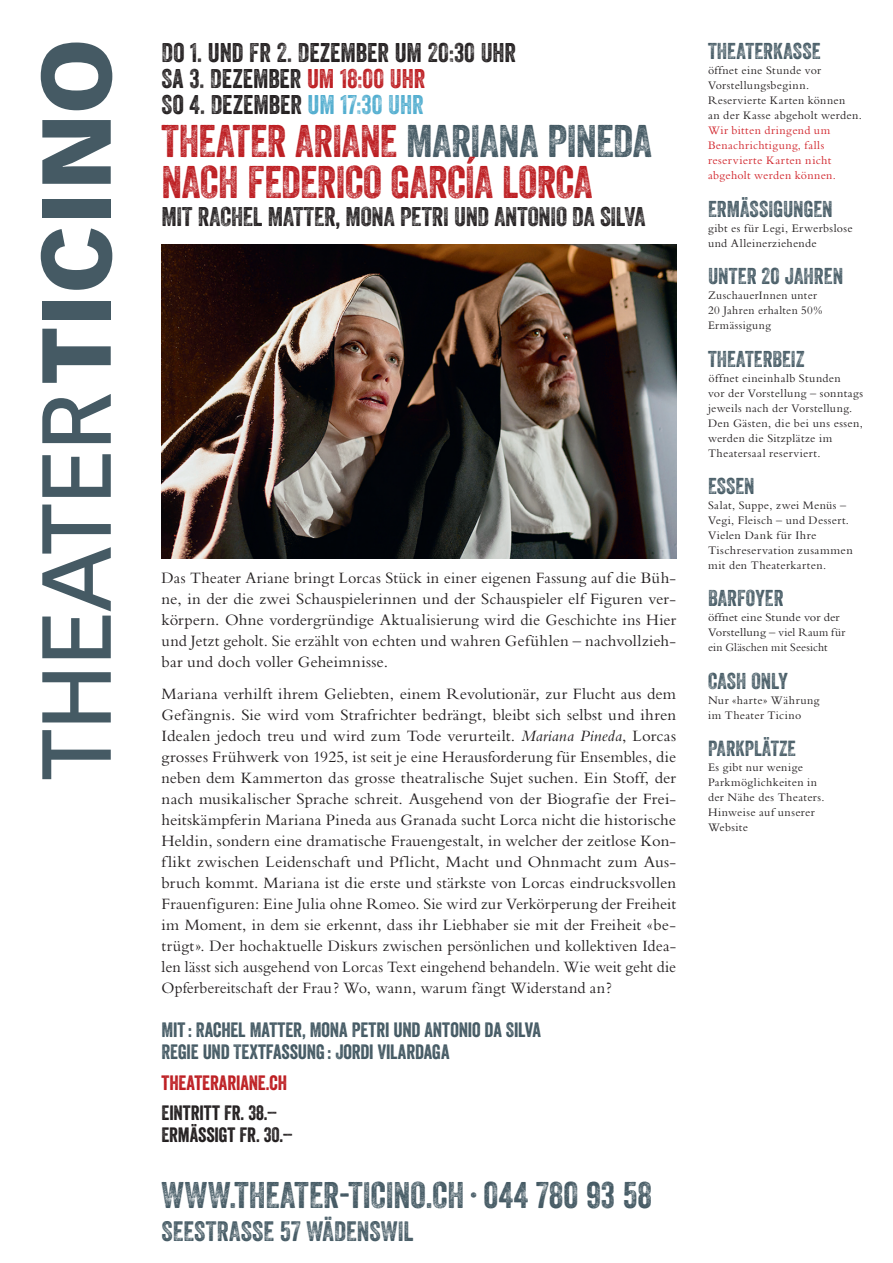
<style>
.page{position:relative;width:893px;height:1263px;background:#fff}
.page>*{position:absolute;margin:0;border:0;box-sizing:border-box;transform-origin:0 0}
.t1{font:44.4px/41.4px "Veneer Two";letter-spacing:-.01em;color:#bd1e22}
.t2{font:36px "Veneer Two";letter-spacing:.005em;color:#455a64}
.t3{font:27.15px "Veneer Two";letter-spacing:.005em;color:#455a64}
.t4{font:26.25px/26.2px "Veneer Two";letter-spacing:-.005em;color:#231f20}
.t5{font:22.2px "Veneer Two";color:#455a64}
.t6{font:21.15px "Veneer Two";color:#455a64}
.t7{font:20.1px/22.2px "Veneer";letter-spacing:-.01em;color:#455a64}
.t8{font:20.1px/22.2px "Veneer";letter-spacing:-.005em;color:#231f20}
.t9{font:20.1px "Veneer";letter-spacing:-.005em;color:#bd1e22}
.t10{font:16.5px/21px "Bembo";letter-spacing:.005em;color:#231f20;text-align:justify}
.t11{font:12px/15px "Bembo";letter-spacing:.03em;color:#231f20}
.t12{font:12px/15px "Bembo";letter-spacing:.03em;color:#d1232a}
.t13{font:12px/15px "Bembo";letter-spacing:.01em;color:#231f20;scale:1.04 1}
.s1{color:#bd1e22}
.s2{color:#51adcf}
.s3{color:#455a64}
.s4{font-style:italic}
</style>
<div class="page">
<img style="left:162px;top:244px;width:514px;height:314px">
<svg style="left:42px;top:730px;width:69px;height:49px"></svg>
<svg style="left:42px;top:672px;width:69px;height:50px"></svg>
<svg style="left:42px;top:504px;width:69px;height:154px"></svg>
<svg style="left:42px;top:454px;width:69px;height:43px"></svg>
<svg style="left:42px;top:394px;width:69px;height:49px"></svg>
<svg style="left:42px;top:329px;width:69px;height:54px"></svg>
<div style="left:42px;top:301px;width:69px;height:19px;background:#455a64"></div>
<svg style="left:41px;top:228px;width:71px;height:62px"></svg>
<div style="left:42px;top:199px;width:69px;height:19px;background:#455a64"></div>
<svg style="left:42px;top:120px;width:69px;height:64px"></svg>
<svg style="left:41px;top:43px;width:71px;height:67px"></svg>
<h3 class="t4" style="left:162px;top:39px;width:356px">DO 1. UND FR 2. DEZEMBER UM 20:30 UHR<br>SA 3. DEZEMBER <span class="s1">UM 18:00 UHR<br></span>SO 4. DEZEMBER <span class="s2">UM 17:30 UHR</span></h3>
<h1 class="t1" style="left:162px;top:120px;width:492px">THEATER ARIANE <span class="s3">MARIANA PINEDA<br></span>NACH FEDERICO GARCÍA LORCA</h1>
<h3 class="t4" style="left:162px;top:204px;width:485px">MIT RACHEL MATTER, MONA PETRI UND ANTONIO DA SILVA</h3>
<p class="t10" style="left:162px;top:567px;width:516px">Das Theater Ariane bringt Lorcas Stück in einer eigenen Fassung auf die Büh&shy;ne, in der die zwei Schauspielerinnen und der Schauspieler elf Figuren ver&shy;körpern. Ohne vordergründige Aktualisierung wird die Geschichte ins Hier und Jetzt geholt. Sie erzählt von echten und wahren Gefühlen – nachvollzieh&shy;bar und doch voller Geheimnisse.</p>
<p class="t10" style="left:162px;top:683px;width:516px">Mariana verhilft ihrem Geliebten, einem Revolutionär, zur Flucht aus dem Gefängnis. Sie wird vom Strafrichter bedrängt, bleibt sich selbst und ihren Idealen jedoch treu und wird zum Tode verurteilt. <span class="s4">Mariana Pineda</span>, Lorcas grosses Frühwerk von 1925, ist seit je eine Herausforderung für Ensembles, die neben dem Kammerton das grosse theatralische Sujet suchen. Ein Stoff, der nach musikalischer Sprache schreit. Ausgehend von der Biografie der Frei&shy;heitskämpferin Mariana Pineda aus Granada sucht Lorca nicht die historische Heldin, sondern eine dramatische Frauengestalt, in welcher der zeitlose Kon&shy;flikt zwischen Leidenschaft und Pflicht, Macht und Ohnmacht zum Aus&shy;bruch kommt. Mariana ist die erste und stärkste von Lorcas eindrucksvollen Frauenfiguren: Eine Julia ohne Romeo. Sie wird zur Verkörperung der Freiheit im Moment, in dem sie erkennt, dass ihr Liebhaber sie mit der Freiheit «be&shy;trügt». Der hochaktuelle Diskurs zwischen persönlichen und kollektiven Idea&shy;len lässt sich ausgehend von Lorcas Text eingehend behandeln. Wie weit geht die Opferbereitschaft der Frau? Wo, wann, warum fängt Widerstand an?</p>
<p class="t7" style="left:162px;top:1019px;width:381px">MIT: RACHEL MATTER, MONA PETRI UND ANTONIO DA SILVA<br>REGIE UND TEXTFASSUNG : JORDI VILARDAGA</p>
<p class="t9" style="left:162px;top:1070px;width:127px">THEATERARIANE.CH</p>
<p class="t8" style="left:162px;top:1101px;width:133px">EINTRITT FR. 38.–<br>ERMÄSSIGT FR. 30.–</p>
<h2 class="t2" style="left:162px;top:1173px;width:492px">WWW.THEATER-TICINO.CH · 044 780 93 58</h2>
<h3 class="t3" style="left:162px;top:1214px;width:254px">SEESTRASSE 57 WÄDENSWIL</h3>
<h3 class="t5" style="left:708px;top:38px;width:114px">THEATERKASSE</h3>
<p class="t11" style="left:708px;top:63px;width:156px">öffnet eine Stunde vor<br>Vorstellungsbeginn.<br>Reservierte Karten können<br>an der Kasse abgeholt werden.</p>
<p class="t12" style="left:708px;top:123px;width:129px">Wir bitten dringend um<br>Benachrichtigung, falls reservierte Karten nicht abgeholt werden können.</p>
<h3 class="t5" style="left:708px;top:195px;width:126px">ERMÄSSIGUNGEN</h3>
<p class="t11" style="left:708px;top:220px;width:146px">gibt es für Legi, Erwerbslose und Alleinerziehende</p>
<h3 class="t5" style="left:708px;top:263px;width:137px">UNTER 20 JAHREN</h3>
<p class="t11" style="left:708px;top:288px;width:116px">ZuschauerInnen unter<br>20 Jahren erhalten 50%<br>Ermässigung</p>
<h3 class="t5" style="left:708px;top:345px;width:98px">THEATERBEIZ</h3>
<p class="t11" style="left:708px;top:370px;width:157px">öffnet eineinhalb Stunden<br>vor der Vorstellung – sonntags jeweils nach der Vorstellung.<br>Den Gästen, die bei uns essen, werden die Sitzplätze im<br>Theatersaal reserviert.</p>
<h3 class="t5" style="left:708px;top:472px;width:48px">ESSEN</h3>
<p class="t11" style="left:708px;top:497px;width:146px">Salat, Suppe, zwei Menüs –<br>Vegi, Fleisch – und Dessert.<br>Vielen Dank für Ihre<br>Tischreservation zusammen mit den Theaterkarten.</p>
<h3 class="t5" style="left:708px;top:585px;width:77px">BARFOYER</h3>
<p class="t13" style="left:708px;top:610px;width:133px">öffnet eine Stunde vor der<br>Vorstellung – viel Raum für ein Gläschen mit Seesicht</p>
<h3 class="t5" style="left:708px;top:667px;width:81px">CASH ONLY</h3>
<p class="t11" style="left:708px;top:692px;width:113px">Nur «harte» Währung im Theater Ticino</p>
<p class="t6" style="left:708px;top:736px;width:89px">PARKPLÄTZE</p>
<p class="t11" style="left:708px;top:760px;width:118px">Es gibt nur wenige<br>Parkmöglichkeiten in der Nähe des Theaters.<br>Hinweise auf unserer<br>Website</p>
</div>
